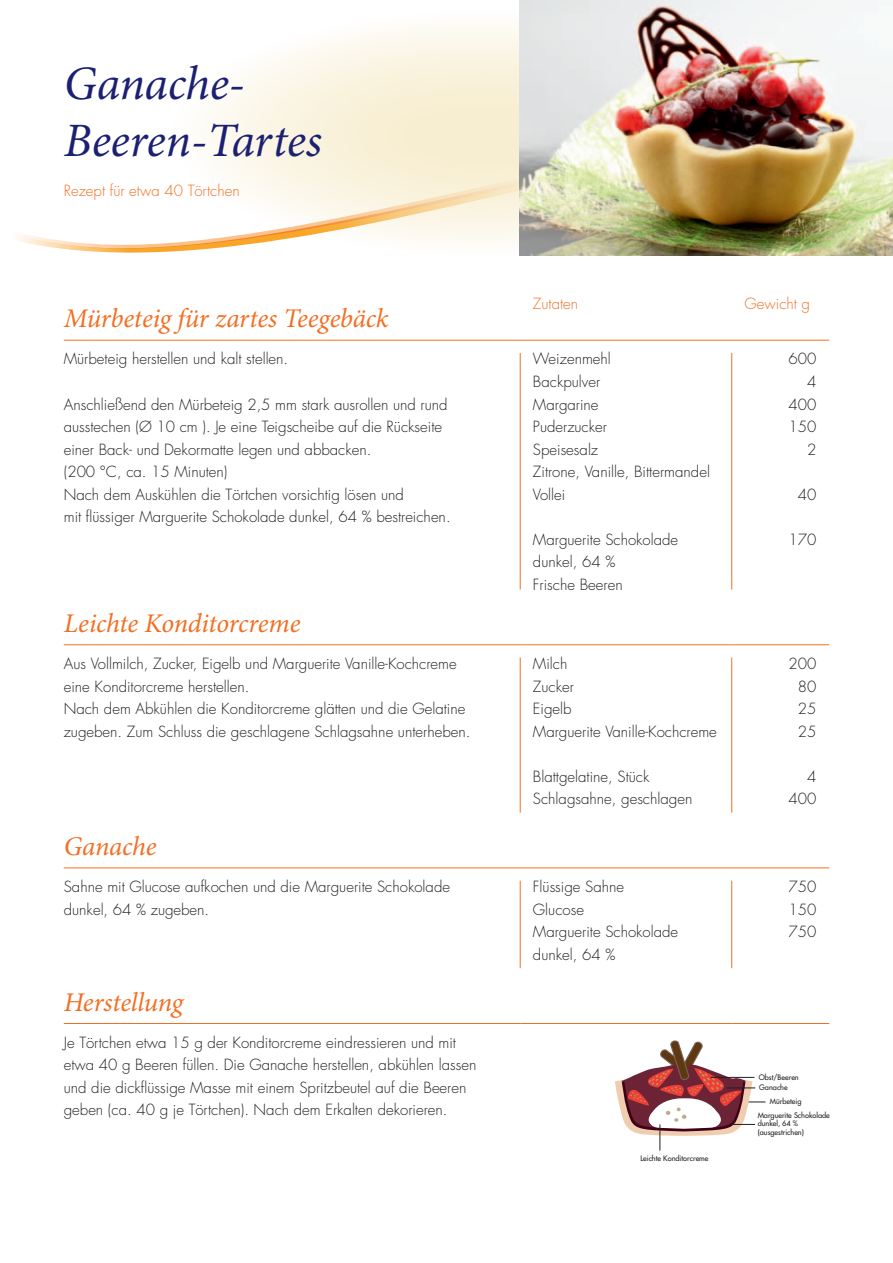
<style>
.page{position:relative;width:893px;height:1263px;background:#fff}
.page>*{position:absolute;margin:0;border:0;box-sizing:border-box;transform-origin:0 0}
.t1{font:italic 48px/57.6px "Minion Pro";letter-spacing:-.005em;color:#1c2072}
.t2{font:italic 27px "Minion Pro";letter-spacing:-.01em;color:#f36e21}
.t3{font:300 15px/22.5px "Futura";color:#231f20}
.t4{font:300 15px "Futura";color:#f36e21}
.t5{font:7.35px/8.7px "Futura";color:#231f20}
</style>
<div class="page">
<svg style="left:128px;top:228px;width:182px;height:25px"></svg>
<svg style="left:171px;top:11px;width:616px;height:244px"></svg>
<img style="left:520px;top:0;width:373px;height:255px">
<hr style="left:520px;top:353px;width:1px;height:236px;background:#f36e21">
<hr style="left:731px;top:353px;width:1px;height:236px;background:#f36e21">
<hr style="left:520px;top:657px;width:1px;height:156px;background:#f36e21">
<hr style="left:731px;top:657px;width:1px;height:156px;background:#f36e21">
<hr style="left:520px;top:881px;width:1px;height:87px;background:#f36e21">
<hr style="left:731px;top:881px;width:1px;height:87px;background:#f36e21">
<hr style="left:64px;top:340px;width:456px;height:1px;background:#f36e21">
<hr style="left:520px;top:340px;width:212px;height:1px;background:#f36e21">
<hr style="left:732px;top:340px;width:97px;height:1px;background:#f36e21">
<hr style="left:64px;top:644px;width:456px;height:1px;background:#f36e21">
<hr style="left:520px;top:644px;width:212px;height:1px;background:#f36e21">
<hr style="left:732px;top:644px;width:97px;height:1px;background:#f36e21">
<hr style="left:64px;top:867px;width:456px;height:1px;background:#f36e21">
<hr style="left:520px;top:867px;width:212px;height:1px;background:#f36e21">
<hr style="left:732px;top:867px;width:97px;height:1px;background:#f36e21">
<hr style="left:64px;top:1023px;width:456px;height:1px;background:#f36e21">
<hr style="left:520px;top:1023px;width:212px;height:1px;background:#f36e21">
<hr style="left:732px;top:1023px;width:97px;height:1px;background:#f36e21">
<svg style="left:615px;top:1040px;width:150px;height:110px"></svg>
<h1 class="t1" style="left:64px;top:56px;width:260px">Ganache-<br>Beeren-Tartes</h1>
<p class="t4" style="left:64px;top:180px;width:177px">Rezept für etwa 40 Törtchen</p>
<h2 class="t2" style="left:64px;top:303px;width:326px">Mürbeteig für zartes Teegebäck</h2>
<p class="t3" style="left:64px;top:348px;width:226px">Mürbeteig herstellen und kalt stellen.</p>
<p class="t3" style="left:64px;top:393px;width:388px">Anschließend den Mürbeteig 2,5 mm stark ausrollen und rund ausstechen (Ø 10 cm ). Je eine Teigscheibe auf die Rückseite einer Back- und Dekormatte legen und abbacken.<br>(200 °C, ca. 15 Minuten)<br>Nach dem Auskühlen die Törtchen vorsichtig lösen und<br>mit flüssiger Marguerite Schokolade dunkel, 64 % bestreichen.</p>
<p class="t4" style="left:533px;top:294px;width:47px">Zutaten</p>
<p class="t4" style="left:744px;top:294px;width:67px">Gewicht g</p>
<p class="t3" style="left:533px;top:348px;width:179px">Weizenmehl<br>Backpulver<br>Margarine<br>Puderzucker<br>Speisesalz<br>Zitrone, Vanille, Bittermandel<br>Vollei</p>
<p class="t3" style="left:533px;top:528px;width:147px">Marguerite Schokolade dunkel, 64 %<br>Frische Beeren</p>
<p class="t3" style="left:788px;top:348px;width:29px;text-align:right">600<br>4<br>400<br>150<br>2</p>
<p class="t3" style="left:798px;top:483px;width:20px">40</p>
<p class="t3" style="left:788px;top:528px;width:29px">170</p>
<h2 class="t2" style="left:64px;top:607px;width:238px">Leichte Konditorcreme</h2>
<p class="t3" style="left:64px;top:652px;width:408px">Aus Vollmilch, Zucker, Eigelb und Marguerite Vanille-Kochcreme eine Konditorcreme herstellen.<br>Nach dem Abkühlen die Konditorcreme glätten und die Gelatine zugeben. Zum Schluss die geschlagene Schlagsahne unterheben.</p>
<p class="t3" style="left:533px;top:652px;width:185px">Milch<br>Zucker<br>Eigelb<br>Marguerite Vanille-Kochcreme</p>
<p class="t3" style="left:533px;top:765px;width:161px">Blattgelatine, Stück<br>Schlagsahne, geschlagen</p>
<p class="t3" style="left:798px;top:652px;width:20px;text-align:justify;text-indent:-9px">200<br>80<br>25<br>25</p>
<p class="t3" style="left:788px;top:765px;width:29px;text-align:right">4<br>400</p>
<h2 class="t2" style="left:64px;top:830px;width:94px">Ganache</h2>
<p class="t3" style="left:64px;top:876px;width:388px">Sahne mit Glucose aufkochen und die Marguerite Schokolade dunkel, 64 % zugeben.</p>
<p class="t3" style="left:533px;top:876px;width:147px">Flüssige Sahne<br>Glucose<br>Marguerite Schokolade dunkel, 64 %</p>
<p class="t3" style="left:788px;top:876px;width:29px;text-align:justify">750<br>150<br>750</p>
<h2 class="t2" style="left:64px;top:986px;width:124px">Herstellung</h2>
<p class="t3" style="left:64px;top:1031px;width:414px">Je Törtchen etwa 15 g der Konditorcreme eindressieren und mit etwa 40 g Beeren füllen. Die Ganache herstellen, abkühlen lassen und die dickflüssige Masse mit einem Spritzbeutel auf die Beeren geben (ca. 40 g je Törtchen). Nach dem Erkalten dekorieren.</p>
<p class="t5" style="left:759px;top:1072px;width:42px">Obst/Beeren</p>
<p class="t5" style="left:770px;top:1097px;width:33px">Mürbeteig</p>
<p class="t5" style="left:759px;top:1083px;width:30px">Ganache</p>
<p class="t5" style="left:758px;top:1110px;width:74px">Marguerite Schokolade dunkel, 64 % (ausgestrichen)</p>
<p class="t5" style="left:640px;top:1154px;width:70px">Leichte Konditorcreme</p>
</div>
